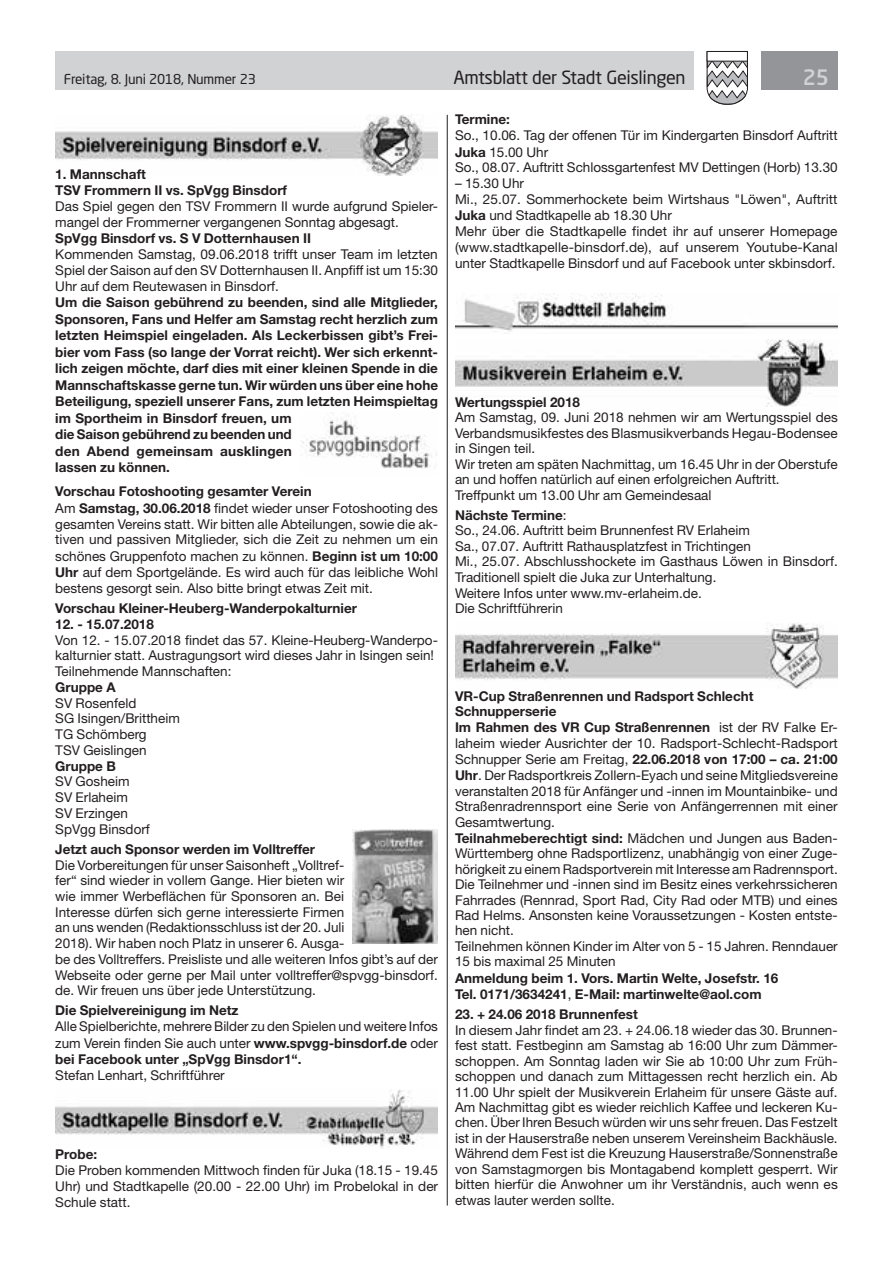
<style>
.page{position:relative;width:893px;height:1263px;background:#fff}
.page>*{position:absolute;margin:0;border:0;box-sizing:border-box;transform-origin:0 0}
.t1{font:500 21px "Neo Sans Std";color:#d1d2d4}
.t2{font:18px "Neo Sans Std";letter-spacing:-.02em;color:#231f20}
.t3{font:13.5px/15.6px "Helvetica Neue LT Std";color:#231f20}
.t4{font:700 13.5px/16.5px "Helvetica Neue LT Std";color:#231f20}
.t5{font:13.5px "Neo Sans Std";letter-spacing:-.015em;color:#231f20}
.s1{font-weight:700}
.s2{font-weight:400}
</style>
<div class="page">
<div style="left:55px;top:51px;width:639px;height:38px;background:#d1d2d4"></div>
<div style="left:761px;top:51px;width:77px;height:38px;background:#939598"></div>
<svg style="left:706px;top:51px;width:42px;height:54px"></svg>
<div style="left:707px;top:51px;width:41px;height:10px;background:#fff;border:1px solid #231f20"></div>
<hr style="left:447px;top:115px;width:1px;height:1090px;background:#231f20">
<img style="left:55px;top:115px;width:383px;height:61px">
<img style="left:55px;top:1089px;width:383px;height:60px">
<img style="left:455px;top:293px;width:383px;height:38px">
<img style="left:455px;top:339px;width:383px;height:67px">
<img style="left:455px;top:623px;width:383px;height:66px">
<img style="left:300px;top:412px;width:138px;height:57px">
<img style="left:353px;top:830px;width:85px;height:113px">
<p class="t5" style="left:64px;top:71px;width:194px">Freitag, 8. Juni 2018, Nummer 23</p>
<h2 class="t2" style="left:453px;top:66px;width:234px">Amtsblatt der Stadt Geislingen</h2>
<h1 class="t1" style="left:803px;top:64px;width:28px">25</h1>
<p class="t4" style="left:55px;top:165px;width:233px">1. Mannschaft<br>TSV Frommern II vs. SpVgg Binsdorf</p>
<p class="t3" style="left:55px;top:198px;width:384px">Das Spiel gegen den TSV Frommern II wurde aufgrund Spieler&shy;mangel der Frommerner vergangenen Sonntag abgesagt.</p>
<p class="t4" style="left:55px;top:230px;width:257px">SpVgg Binsdorf vs. S V Dotternhausen II</p>
<p class="t3" style="left:55px;top:246px;width:384px;text-align:justify">Kommenden Samstag, 09.06.2018 trifft unser Team im letzten Spiel der Saison auf den SV Dotternhausen II. Anpfiff ist um 15:30<br>Uhr auf dem Reutewasen in Binsdorf.</p>
<p class="t4" style="left:55px;top:294px;width:384px">Um die Saison gebührend zu beenden, sind alle Mitglieder, Sponsoren, Fans und Helfer am Samstag recht herzlich zum letzten Heimspiel eingeladen. Als Leckerbissen gibt’s Frei&shy;bier vom Fass (so lange der Vorrat reicht). Wer sich erkennt&shy;lich zeigen möchte, darf dies mit einer kleinen Spende in die Mannschaftskasse gerne tun. Wir würden uns über eine hohe Beteiligung, speziell unserer Fans, zum letzten Heimspieltag im Sportheim in Binsdorf freuen, um<br>die Saison gebührend zu beenden und<br>den Abend gemeinsam ausklingen<br>lassen zu können.</p>
<p class="t3" style="left:55px;top:483px;width:384px;line-height:16px"><span class="s1">Vorschau Fotoshooting gesamter Verein<br></span>Am <span class="s1">Samstag, 30.06.2018</span> findet wieder unser Fotoshooting des gesamten Vereins statt. Wir bitten alle Abteilungen, sowie die ak&shy;tiven und passiven Mitglieder, sich die Zeit zu nehmen um ein schönes Gruppenfoto machen zu können. <span class="s1">Beginn ist um 10:00<br>Uhr</span> auf dem Sportgelände. Es wird auch für das leibliche Wohl bestens gesorgt sein. Also bitte bringt etwas Zeit mit.</p>
<p class="t4" style="left:55px;top:600px;width:303px">Vorschau Kleiner-Heuberg-Wanderpokalturnier</p>
<p class="t4" style="left:55px;top:615px;width:100px">12. - 15.07.2018</p>
<p class="t3" style="left:55px;top:632px;width:384px">Von 12. - 15.07.2018 findet das 57. Kleine-Heuberg-Wanderpo&shy;kalturnier statt. Austragungsort wird dieses Jahr in Isingen sein!<br>Teilnehmende Mannschaften:</p>
<p class="t4" style="left:55px;top:678px;width:62px">Gruppe A</p>
<p class="t3" style="left:55px;top:695px;width:126px">SV Rosenfeld<br>SG Isingen/Brittheim<br>TG Schömberg<br>TSV Geislingen</p>
<p class="t4" style="left:55px;top:757px;width:62px">Gruppe B</p>
<p class="t3" style="left:55px;top:774px;width:96px">SV Gosheim<br>SV Erlaheim<br>SV Erzingen<br>SpVgg Binsdorf</p>
<p class="t4" style="left:55px;top:840px;width:261px">Jetzt auch Sponsor werden im Volltreffer</p>
<p class="t3" style="left:55px;top:857px;width:384px">Die Vorbereitungen für unser Saisonheft „Volltref-<br>fer“ sind wieder in vollem Gange. Hier bieten wir<br>wie immer Werbeflächen für Sponsoren an. Bei<br>Interesse dürfen sich gerne interessierte Firmen<br>an uns wenden (Redaktionsschluss ist der 20. Juli<br>2018). Wir haben noch Platz in unserer 6. Ausga-<br>be des Volltreffers. Preisliste und alle weiteren Infos gibt’s auf der Webseite oder gerne per Mail unter volltreffer@spvgg-binsdorf. de. Wir freuen uns über jede Unterstützung.</p>
<p class="t4" style="left:55px;top:1002px;width:185px">Die Spielvereinigung im Netz</p>
<p class="t3" style="left:55px;top:1018px;width:384px;line-height:16.5px;text-align:justify">Alle Spielberichte, mehrere Bilder zu den Spielen und weitere Infos zum Verein finden Sie auch unter <span class="s1">www.spvgg-binsdorf.de</span> oder <span class="s1">bei Facebook unter „SpVgg Binsdor1“.</span></p>
<p class="t3" style="left:55px;top:1067px;width:171px">Stefan Lenhart, Schriftführer</p>
<p class="t4" style="left:55px;top:1146px;width:44px">Probe:</p>
<p class="t3" style="left:55px;top:1162px;width:384px;text-align:justify">Die Proben kommenden Mittwoch finden für Juka (18.15 - 19.45<br>Uhr) und Stadtkapelle (20.00 - 22.00 Uhr) im Probelokal in der Schule statt.</p>
<p class="t4" style="left:455px;top:111px;width:56px">Termine:</p>
<p class="t3" style="left:455px;top:127px;width:384px;line-height:16.2px">So., 10.06. Tag der offenen Tür im Kindergarten Binsdorf Auftritt<br><span class="s1">Juka</span> 15.00 Uhr<br>So., 08.07. Auftritt Schlossgartenfest MV Dettingen (Horb) 13.30</p>
<p class="t3" style="left:455px;top:175px;width:384px">– 15.30 Uhr<br>Mi., 25.07. Sommerhockete beim Wirtshaus "Löwen", Auftritt <span class="s1">Juka</span> und Stadtkapelle ab 18.30 Uhr<br>Mehr über die Stadtkapelle findet ihr auf unserer Homepage (www.stadtkapelle-binsdorf.de), auf unserem Youtube-Kanal unter Stadtkapelle Binsdorf und auf Facebook unter skbinsdorf.</p>
<p class="t4" style="left:455px;top:393px;width:127px">Wertungsspiel 2018</p>
<p class="t3" style="left:455px;top:410px;width:384px">Am Samstag, 09. Juni 2018 nehmen wir am Wertungsspiel des Verbandsmusikfestes des Blasmusikverbands Hegau-Bodensee in Singen teil.<br>Wir treten am späten Nachmittag, um 16.45 Uhr in der Oberstufe an und hoffen natürlich auf einen erfolgreichen Auftritt.<br>Treffpunkt um 13.00 Uhr am Gemeindesaal</p>
<p class="t3" style="left:455px;top:507px;width:384px"><span class="s1">Nächste Termine</span>:<br>So., 24.06. Auftritt beim Brunnenfest RV Erlaheim<br>Sa., 07.07. Auftritt Rathausplatzfest in Trichtingen<br>Mi., 25.07. Abschlusshockete im Gasthaus Löwen in Binsdorf.<br>Traditionell spielt die Juka zur Unterhaltung.<br>Weitere Infos unter www.mv-erlaheim.de.<br>Die Schriftführerin</p>
<p class="t3" style="left:455px;top:688px;width:384px"><span class="s1">VR-Cup Straßenrennen und Radsport Schlecht Schnupperserie<br>Im Rahmen des VR Cup Straßenrennen</span> ist der RV Falke Er&shy;laheim wieder Ausrichter der 10. Radsport-Schlecht-Radsport Schnupper Serie am Freitag, <span class="s1">22.06.2018 von 17:00 – ca. 21:00<br>Uhr</span>. Der Radsportkreis Zollern-Eyach und seine Mitgliedsvereine veranstalten 2018 für Anfänger und -innen im Mountainbike- und Straßenradrennsport eine Serie von Anfängerrennen mit einer Gesamtwertung.<br><span class="s1">Teilnahmeberechtigt sind:</span> Mädchen und Jungen aus Baden-Württemberg ohne Radsportlizenz, unabhängig von einer Zuge&shy;hörigkeit zu einem Radsportverein mit Interesse am Radrennsport.<br>Die Teilnehmer und -innen sind im Besitz eines verkehrssicheren Fahrrades (Rennrad, Sport Rad, City Rad oder MTB) und eines Rad Helms. Ansonsten keine Voraussetzungen - Kosten entste&shy;hen nicht.<br>Teilnehmen können Kinder im Alter von 5 - 15 Jahren. Renndauer 15 bis maximal 25 Minuten</p>
<p class="t4" style="left:455px;top:969px;width:325px">Anmeldung beim 1. Vors. Martin Welte, Josefstr. 16<br>Tel. 0171/3634241<span class="s2">,</span> E-Mail: martinwelte@aol.com</p>
<p class="t4" style="left:455px;top:1006px;width:184px">23. + 24.06 2018 Brunnenfest</p>
<p class="t3" style="left:455px;top:1022px;width:384px;text-align:justify">In diesem Jahr findet am 23. + 24.06.18 wieder das 30. Brunnen&shy;fest statt. Festbeginn am Samstag ab 16:00 Uhr zum Dämmer&shy;schoppen. Am Sonntag laden wir Sie ab 10:00 Uhr zum Früh&shy;schoppen und danach zum Mittagessen recht herzlich ein. Ab 11.00 Uhr spielt der Musikverein Erlaheim für unsere Gäste auf.<br>Am Nachmittag gibt es wieder reichlich Kaffee und leckeren Ku&shy;chen. Über Ihren Besuch würden wir uns sehr freuen. Das Festzelt ist in der Hauserstraße neben unserem Vereinsheim Backhäusle.<br>Während dem Fest ist die Kreuzung Hauserstraße/Sonnenstraße von Samstagmorgen bis Montagabend komplett gesperrt. Wir bitten hierfür die Anwohner um ihr Verständnis, auch wenn es etwas lauter werden sollte.</p>
</div>
